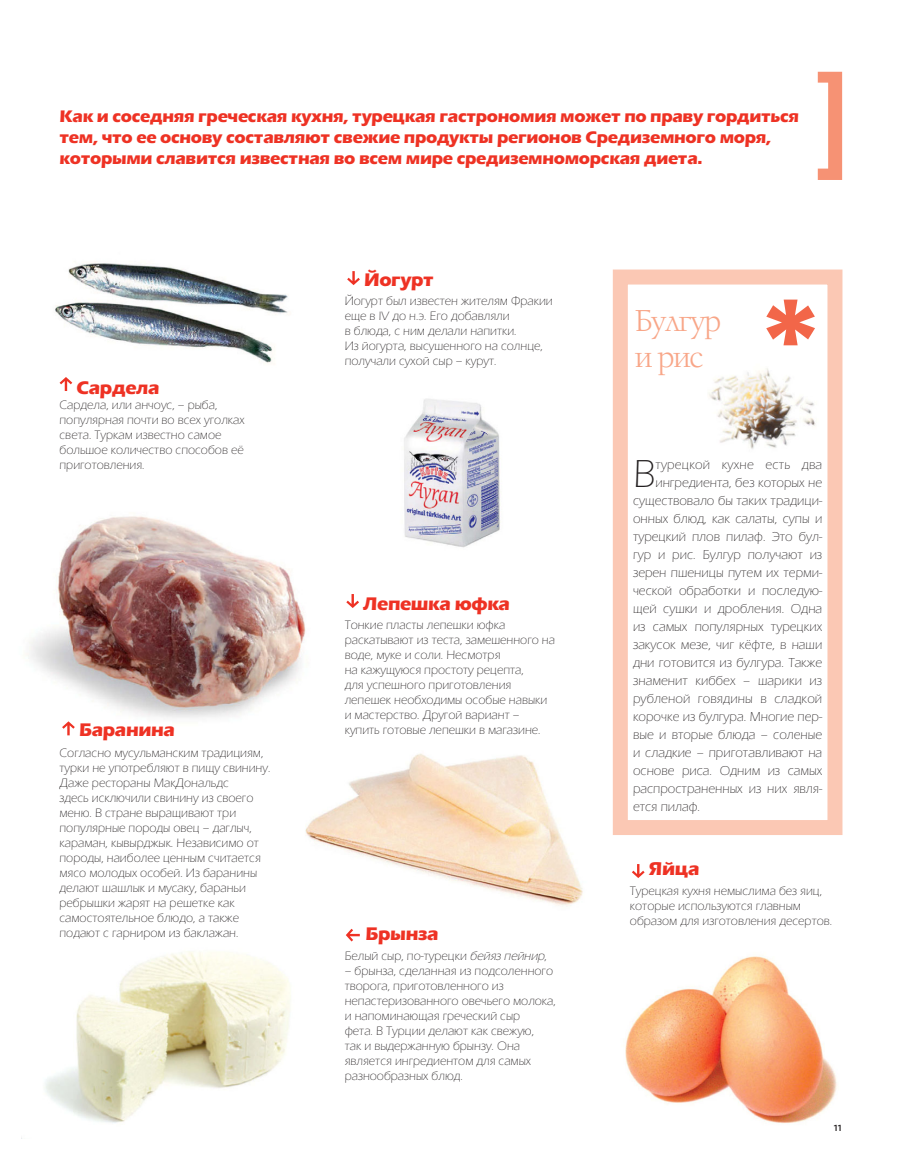
<style>
.page{position:relative;width:915px;height:1170px;background:#fff}
.page>*{position:absolute;margin:0;border:0;box-sizing:border-box;transform-origin:0 0}
.t1{font:38.4px "Eras Light C";color:#231f20}
.t2{font:33px/36px "Alliance";letter-spacing:-.045em;color:#f8a688}
.t3{font:18px "Eras Bold C";letter-spacing:-.02em;color:#ee3224}
.t4{font:16.5px/21px "Eras Bold C";letter-spacing:-.02em;color:#ee3224}
.t5{font:12.75px "Eras Light C";color:#231f20}
.t6{font:12.75px "Eras Light C";letter-spacing:.02em;color:#231f20}
.t7{font:12px/15px "Eras Light C";color:#231f20}
.t8{font:12px "The Sans";color:#231f20}
.s1{font-style:italic}
</style>
<div class="page">
<img style="left:625px;top:956px;width:212px;height:168px">
<img style="left:708px;top:368px;width:108px;height:81px">
<img style="left:45px;top:951px;width:246px;height:172px">
<img style="left:305px;top:753px;width:278px;height:154px">
<img style="left:27px;top:516px;width:279px;height:220px">
<div style="left:613px;top:270px;width:229px;height:565px;border:15px solid #fbc8b4"></div>
<svg style="left:766px;top:300px;width:49px;height:45px"></svg>
<img style="left:55px;top:263px;width:233px;height:100px">
<svg style="left:60px;top:377px;width:12px;height:14px"></svg>
<svg style="left:632px;top:864px;width:12px;height:14px"></svg>
<svg style="left:346px;top:594px;width:13px;height:14px"></svg>
<svg style="left:347px;top:271px;width:13px;height:14px"></svg>
<svg style="left:346px;top:929px;width:14px;height:13px"></svg>
<img style="left:404px;top:399px;width:97px;height:149px">
<svg style="left:62px;top:721px;width:13px;height:14px"></svg>
<svg style="left:818px;top:72px;width:24px;height:108px"></svg>
<h3 class="t4" style="left:60px;top:106px;width:741px">Как и соседняя греческая кухня, турецкая гастрономия может по праву гордиться тем, что ее основу составляют свежие продукты регионов Средиземного моря, которыми славится известная во всем мире средиземноморская диета.</h3>
<h3 class="t3" style="left:77px;top:377px;width:85px">Сардела</h3>
<p class="t7" style="left:60px;top:398px;width:187px">Сардела, или анчоус, – рыба, популярная почти во всех уголках света. Туркам известно самое большое количество способов её приготовления.</p>
<h3 class="t3" style="left:79px;top:719px;width:97px">Баранина</h3>
<p class="t7" style="left:60px;top:745px;width:212px">Согласно мусульманским традициям, турки не употребляют в пищу свинину.<br>Даже рестораны МакДональдс<br>здесь исключили свинину из своего меню. В стране выращивают три популярные породы овец – даглыч, караман, кывырджык. Независимо от породы, наиболее ценным считается мясо молодых особей. Из баранины делают шашлык и мусаку, бараньи ребрышки жарят на решетке как самостоятельное блюдо, а также подают с гарниром из баклажан.</p>
<h3 class="t3" style="left:364px;top:269px;width:71px">Йогурт</h3>
<p class="t7" style="left:345px;top:293px;width:209px">Йогурт был известен жителям Фракии еще в IV до н.э. Его добавляли<br>в блюда, с ним делали напитки.<br>Из йогурта, высушенного на солнце, получали сухой сыр – курут.</p>
<h3 class="t3" style="left:363px;top:593px;width:148px">Лепешка юфка</h3>
<p class="t7" style="left:345px;top:617px;width:212px">Тонкие пласты лепешки юфка раскатывают из теста, замешенного на воде, муке и соли. Несмотря<br>на кажущуюся простоту рецепта,<br>для успешного приготовления лепешек необходимы особые навыки и мастерство. Другой вариант – купить готовые лепешки в магазине.</p>
<h3 class="t3" style="left:365px;top:923px;width:75px">Брынза</h3>
<p class="t7" style="left:345px;top:949px;width:204px">Белый сыр, по-турецки <span class="s1">бейяз пейнир</span>,</p>
<p class="t7" style="left:345px;top:964px;width:213px">– брынза, сделанная из подсоленного творога, приготовленного из непастеризованного овечьего молока, и напоминающая греческий сыр<br>фета. В Турции делают как свежую,<br>так и выдержанную брынзу. Она является ингредиентом для самых разнообразных блюд.</p>
<h2 class="t2" style="left:635px;top:309px;width:88px">Булгур и рис</h2>
<h1 class="t1" style="left:633px;top:451px;width:24px">В</h1>
<p class="t6" style="left:655px;top:457px;width:168px">турецкой кухне есть два</p>
<p class="t5" style="left:655px;top:475px;width:168px">ингредиента, без которых не</p>
<p class="t5" style="left:633px;top:493px;width:191px">существовало бы таких традици-</p>
<p class="t5" style="left:633px;top:511px;width:191px">онных блюд, как салаты, супы и</p>
<p class="t5" style="left:633px;top:529px;width:191px">турецкий плов пилаф. Это бул-</p>
<p class="t5" style="left:633px;top:547px;width:191px">гур и рис. Булгур получают из</p>
<p class="t5" style="left:633px;top:565px;width:191px">зерен пшеницы путем их терми-</p>
<p class="t5" style="left:633px;top:583px;width:191px">ческой обработки и последую-</p>
<p class="t5" style="left:633px;top:601px;width:191px">щей сушки и дробления. Одна</p>
<p class="t5" style="left:633px;top:619px;width:191px">из самых популярных турецких</p>
<p class="t5" style="left:633px;top:637px;width:191px">закусок мезе, чиг кёфте, в наши</p>
<p class="t5" style="left:633px;top:655px;width:191px">дни готовится из булгура. Также</p>
<p class="t5" style="left:633px;top:673px;width:191px">знаменит киббех – шарики из</p>
<p class="t5" style="left:633px;top:691px;width:191px">рубленой говядины в сладкой</p>
<p class="t5" style="left:633px;top:709px;width:191px">корочке из булгура. Многие пер-</p>
<p class="t5" style="left:633px;top:727px;width:191px">вые и вторые блюда – соленые</p>
<p class="t5" style="left:633px;top:745px;width:191px">и сладкие – приготавливают на</p>
<p class="t5" style="left:633px;top:763px;width:191px">основе риса. Одним из самых</p>
<p class="t5" style="left:633px;top:781px;width:191px">распространенных из них явля-</p>
<p class="t5" style="left:633px;top:799px;width:69px">ется пилаф.</p>
<h3 class="t3" style="left:649px;top:859px;width:52px">Яйца</h3>
<p class="t7" style="left:630px;top:884px;width:204px">Турецкая кухня немыслима без яиц, которые используются главным образом для изготовления десертов.</p>
<p class="t8" style="left:834px;top:1117px;width:10px">11</p>
</div>
